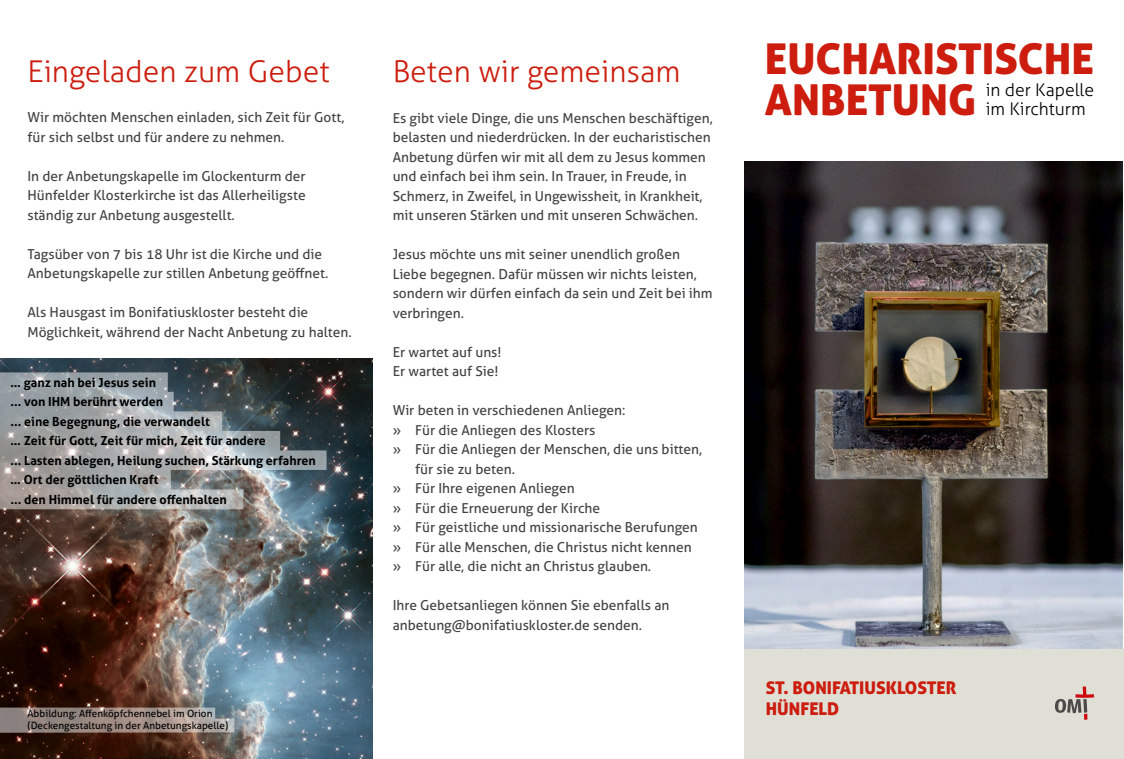
<style>
.page{position:relative;width:1124px;height:759px;background:#fff}
.page>*{position:absolute;margin:0;border:0;box-sizing:border-box;transform-origin:0 0}
.t1{font:42.5px/41.2px "Aller Display";color:#cc1d0e}
.Überschrift{font:300 30px "Aller";color:#cc1d0e}
.t2{font:17.5px "Aller Display";color:#cc1d0e}
.t3{font:300 17.5px/18.8px "Aller";color:#000}
.Absatz_-_Standard{font:13.75px/19.5px "Aller";color:#434342}
.t4{font:700 12.5px "Aller";color:#000}
.t5{font:10px/12px "Aller";color:#000}
</style>
<div class="page">
<img style="left:744px;top:161px;width:378px;height:487px">
<div style="left:744px;top:648px;width:379px;height:110px;background:#e0dfd6"></div>
<svg style="left:1055px;top:686px;width:38px;height:33px"></svg>
<img style="left:0;top:358px;width:372px;height:400px">
<svg style="left:0;top:372px;width:326px;height:137px;background:#8d9294"></svg>
<svg style="left:0;top:707px;width:234px;height:25px;background:#9d908b"></svg>
<p class="Überschrift" style="left:27px;top:53px;width:304px">Eingeladen zum Gebet</p>
<p class="Absatz_-_Standard" style="left:27px;top:108px;width:318px">Wir möchten Menschen einladen, sich Zeit für Gott, für sich selbst und für andere zu nehmen.</p>
<p class="Absatz_-_Standard" style="left:27px;top:166px;width:279px;text-align:justify">In der Anbetungskapelle im Glockenturm der Hünfelder Klosterkirche ist das Allerheiligste ständig zur Anbetung ausgestellt.</p>
<p class="Absatz_-_Standard" style="left:27px;top:244px;width:302px">Tagsüber von 7 bis 18 Uhr ist die Kirche und die<br>Anbetungskapelle zur stillen Anbetung geöffnet.</p>
<p class="Absatz_-_Standard" style="left:27px;top:302px;width:326px">Als Hausgast im Bonifatiuskloster besteht die<br>Möglichkeit, während der Nacht Anbetung zu halten.</p>
<p class="t4" style="left:11px;top:374px;width:147px">… ganz nah bei Jesus sein</p>
<p class="t4" style="left:11px;top:394px;width:154px">... von IHM berührt werden</p>
<p class="t4" style="left:11px;top:413px;width:201px">... eine Begegnung, die verwandelt</p>
<p class="t4" style="left:11px;top:433px;width:257px">… Zeit für Gott, Zeit für mich, Zeit für andere</p>
<p class="t4" style="left:11px;top:452px;width:307px">... Lasten ablegen, Heilung suchen, Stärkung erfahren</p>
<p class="t4" style="left:11px;top:472px;width:149px">… Ort der göttlichen Kraft</p>
<p class="t4" style="left:11px;top:491px;width:218px">... den Himmel für andere offenhalten</p>
<p class="t5" style="left:27px;top:707px;width:202px">Abbildung: Affenköpfchennebel im Orion (Deckengestaltung in der Anbetungskapelle)</p>
<p class="Überschrift" style="left:392px;top:54px;width:289px">Beten wir gemeinsam</p>
<p class="Absatz_-_Standard" style="left:392px;top:108px;width:321px">Es gibt viele Dinge, die uns Menschen beschäftigen, belasten und niederdrücken. In der eucharistischen Anbetung dürfen wir mit all dem zu Jesus kommen und einfach bei ihm sein. In Trauer, in Freude, in Schmerz, in Zweifel, in Ungewissheit, in Krankheit, mit unseren Stärken und mit unseren Schwächen.</p>
<p class="Absatz_-_Standard" style="left:392px;top:244px;width:321px">Jesus möchte uns mit seiner unendlich großen Liebe begegnen. Dafür müssen wir nichts leisten, sondern wir dürfen einfach da sein und Zeit bei ihm verbringen.</p>
<p class="Absatz_-_Standard" style="left:392px;top:342px;width:110px">Er wartet auf uns!</p>
<p class="Absatz_-_Standard" style="left:392px;top:361px;width:107px">Er wartet auf Sie!</p>
<p class="Absatz_-_Standard" style="left:392px;top:400px;width:234px">Wir beten in verschiedenen Anliegen:</p>
<p class="Absatz_-_Standard" style="left:392px;top:420px;width:204px">» Für die Anliegen des Klosters</p>
<p class="Absatz_-_Standard" style="left:415px;top:439px;width:288px;text-indent:-22px">» Für die Anliegen der Menschen, die uns bitten, für sie zu beten.</p>
<p class="Absatz_-_Standard" style="left:392px;top:478px;width:183px">» Für Ihre eigenen Anliegen</p>
<p class="Absatz_-_Standard" style="left:392px;top:498px;width:209px">» Für die Erneuerung der Kirche</p>
<p class="Absatz_-_Standard" style="left:392px;top:517px;width:306px">» Für geistliche und missionarische Berufungen</p>
<p class="Absatz_-_Standard" style="left:392px;top:537px;width:300px">» Für alle Menschen, die Christus nicht kennen</p>
<p class="Absatz_-_Standard" style="left:392px;top:556px;width:260px">» Für alle, die nicht an Christus glauben.</p>
<p class="Absatz_-_Standard" style="left:392px;top:595px;width:278px">Ihre Gebetsanliegen können Sie ebenfalls an anbetung@bonifatiuskloster.de senden.</p>
<p class="t1" style="left:764px;top:37px;width:330px">EUCHARISTISCHE<br>ANBETUNG</p>
<p class="t3" style="left:985px;top:81px;width:110px">in der Kapelle im Kirchturm</p>
<p class="t2" style="left:765px;top:676px;width:192px">ST. BONIFATIUSKLOSTER</p>
<p class="t2" style="left:765px;top:697px;width:75px">HÜNFELD</p>
</div>
